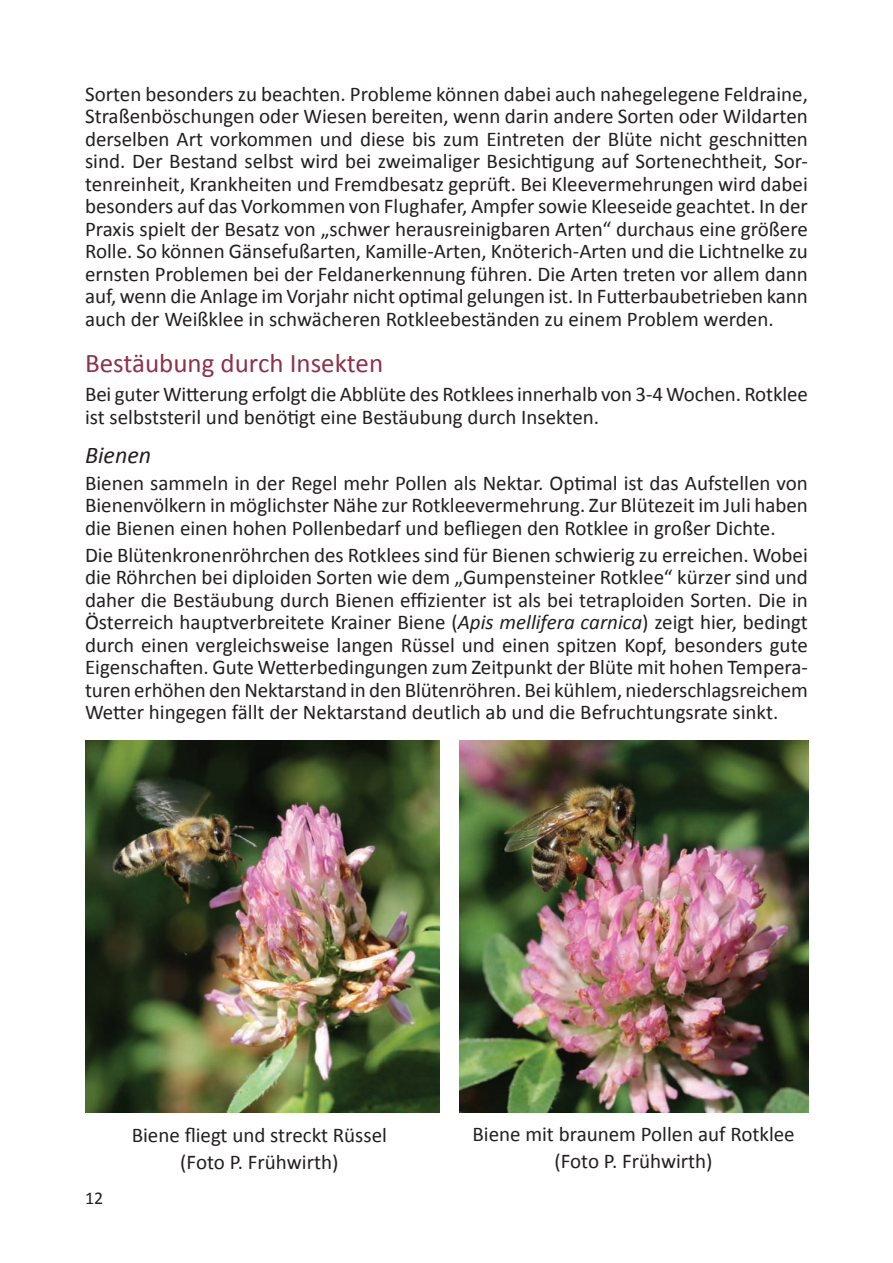
<style>
.page{position:relative;width:893px;height:1263px;background:#fff}
.page>*{position:absolute;margin:0;border:0;box-sizing:border-box;transform-origin:0 0}
.t1{font:27px "Calibri";color:#8d314c}
.t2{font:italic 24px "Calibri";color:#231f20}
.t3{font:21px/22.5px "Calibri";color:#231f20;text-align:justify}
.t4{font:18px "Calibri";color:#231f20}
.s1{font-style:italic}
</style>
<div class="page">
<img style="left:85px;top:741px;width:354px;height:371px">
<img style="left:459px;top:741px;width:350px;height:371px">
<p class="t3" style="left:85px;top:83px;width:724px">Sorten besonders zu beachten. Probleme können dabei auch nahegelegene Feldraine, Straßenböschungen oder Wiesen bereiten, wenn darin andere Sorten oder Wildarten derselben Art vorkommen und diese bis zum Eintreten der Blüte nicht geschnitten sind. Der Bestand selbst wird bei zweimaliger Besichtigung auf Sortenechtheit, Sor&shy;tenreinheit, Krankheiten und Fremdbesatz geprüft. Bei Kleevermehrungen wird dabei besonders auf das Vorkommen von Flughafer, Ampfer sowie Kleeseide geachtet. In der Praxis spielt der Besatz von „schwer herausreinigbaren Arten“ durchaus eine größere Rolle. So können Gänsefußarten, Kamille-Arten, Knöterich-Arten und die Lichtnelke zu ernsten Problemen bei der Feldanerkennung führen. Die Arten treten vor allem dann auf, wenn die Anlage im Vorjahr nicht optimal gelungen ist. In Futterbaubetrieben kann auch der Weißklee in schwächeren Rotkleebeständen zu einem Problem werden.</p>
<p class="t1" style="left:85px;top:346px;width:300px">Bestäubung durch Insekten</p>
<p class="t3" style="left:85px;top:383px;width:724px">Bei guter Witterung erfolgt die Abblüte des Rotklees innerhalb von 3-4 Wochen. Rotklee ist selbststeril und benötigt eine Bestäubung durch Insekten.</p>
<p class="t2" style="left:85px;top:439px;width:68px">Bienen</p>
<p class="t3" style="left:85px;top:472px;width:724px">Bienen sammeln in der Regel mehr Pollen als Nektar. Optimal ist das Aufstellen von Bienenvölkern in möglichster Nähe zur Rotkleevermehrung. Zur Blütezeit im Juli haben die Bienen einen hohen Pollenbedarf und befliegen den Rotklee in großer Dichte.</p>
<p class="t3" style="left:85px;top:544px;width:724px">Die Blütenkronenröhrchen des Rotklees sind für Bienen schwierig zu erreichen. Wobei die Röhrchen bei diploiden Sorten wie dem „Gumpensteiner Rotklee“ kürzer sind und daher die Bestäubung durch Bienen effizienter ist als bei tetraploiden Sorten. Die in Österreich hauptverbreitete Krainer Biene (<span class="s1">Apis mellifera carnica</span>) zeigt hier, bedingt durch einen vergleichsweise langen Rüssel und einen spitzen Kopf, besonders gute Eigenschaften. Gute Wetterbedingungen zum Zeitpunkt der Blüte mit hohen Tempera&shy;turen erhöhen den Nektarstand in den Blütenröhren. Bei kühlem, niederschlagsreichem Wetter hingegen fällt der Nektarstand deutlich ab und die Befruchtungsrate sinkt.</p>
<p class="t4" style="left:85px;top:1187px;width:20px">12</p>
<p class="t3" style="left:132px;top:1122px;width:257px;line-height:27px;text-align:center">Biene fliegt und streckt Rüssel (Foto P. Frühwirth)</p>
<p class="t3" style="left:472px;top:1120px;width:324px;line-height:27px;text-align:center">Biene mit braunem Pollen auf Rotklee (Foto P. Frühwirth)</p>
</div>
